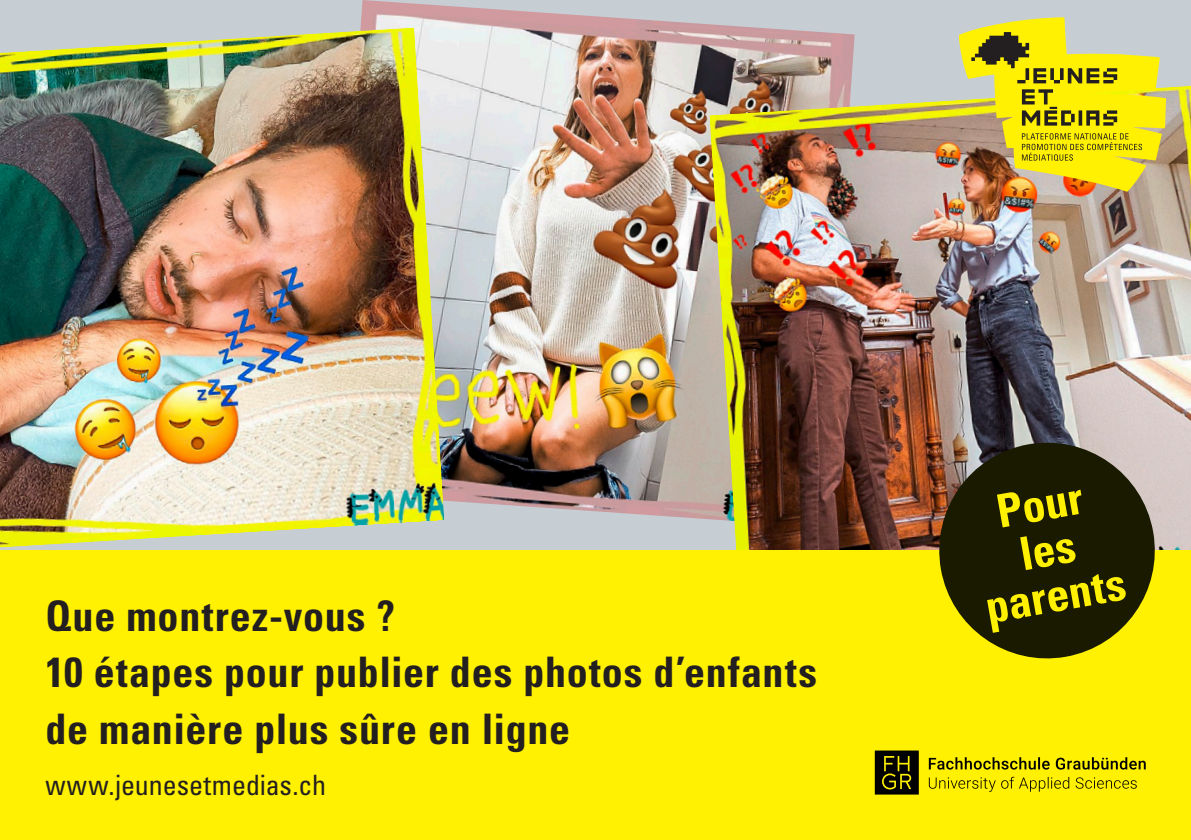
<style>
.page{position:relative;width:1191px;height:840px;background:#fff}
.page>*{position:absolute;margin:0;border:0;box-sizing:border-box;transform-origin:0 0}
.t1{font:700 condensed 46px/46px "Univers LT Std";color:#fff101;text-align:center}
.t2{font:700 condensed 42px/56px "Univers LT Std";letter-spacing:.015em;color:#231f20}
.t3{font:condensed 28px "Univers LT Std";letter-spacing:-.005em;color:#231f20}
</style>
<div class="page">
<div style="left:0;top:0;width:1191px;height:566px;background:#c6ced4"></div>
<img style="left:360px;top:0;width:494px;height:520px">
<img style="left:0;top:27px;width:444px;height:520px">
<img style="left:709px;top:86px;width:482px;height:464px">
<svg style="left:958px;top:17px;width:208px;height:175px"></svg>
<div style="left:0;top:550px;width:1191px;height:289px;background:#fff101"></div>
<svg style="left:930px;top:434px;width:233px;height:225px;fill:#191a00"></svg>
<svg style="left:928px;top:776px;width:208px;height:15px"></svg>
<svg style="left:928px;top:757px;width:217px;height:12px"></svg>
<svg style="left:874px;top:750px;width:44px;height:44px;background:#2b2800"></svg>
<h1 class="t2" style="left:45px;top:588px;width:773px">Que montrez-vous ?<br>10 étapes pour publier des photos d’enfants de manière plus sûre en ligne</h1>
<p class="t3" style="left:45px;top:766px;width:282px">www.jeunesetmedias.ch</p>
<h2 class="t1" style="left:965px;top:493px;width:143px;rotate:-10deg">Pour les parents</h2>
</div>
